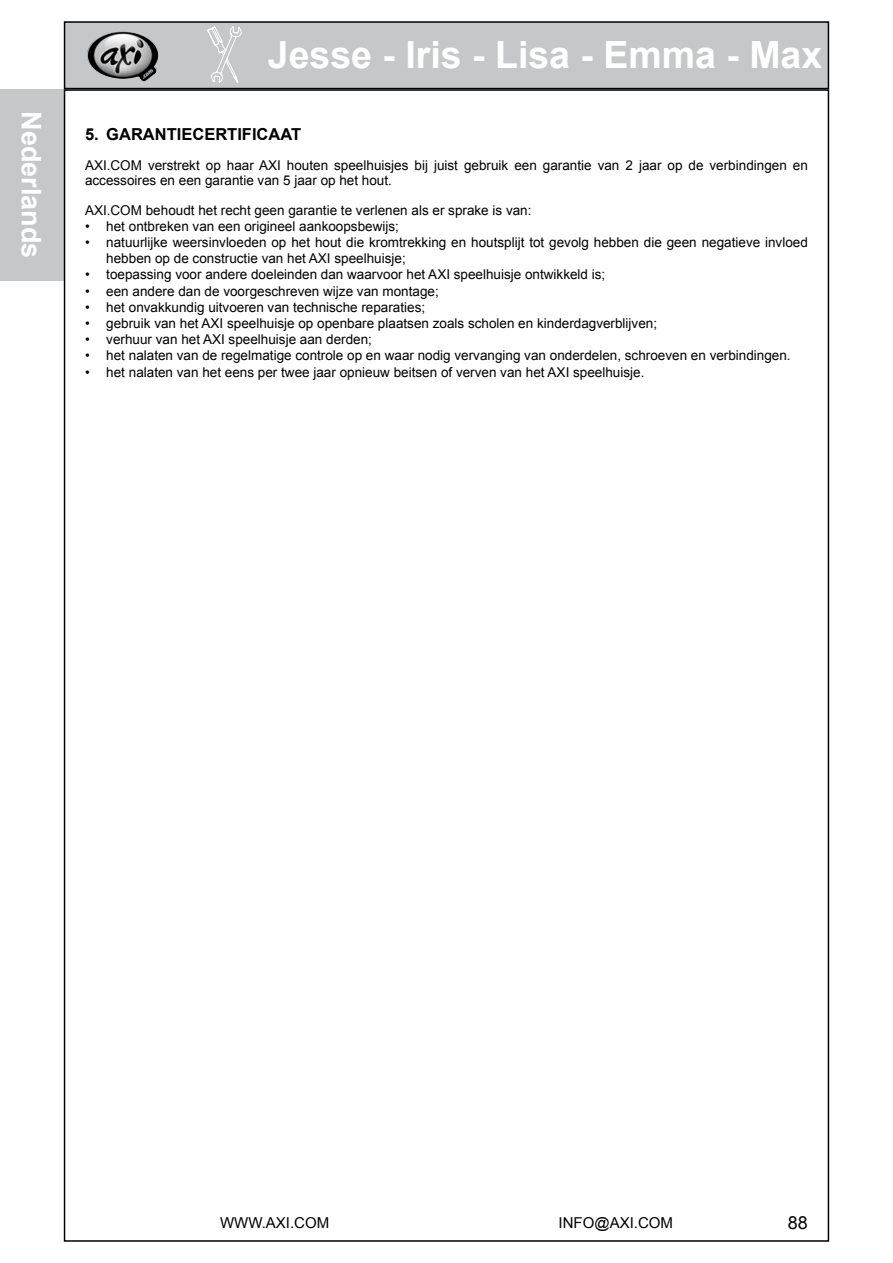
<style>
.page{position:relative;width:893px;height:1263px;background:#fff}
.page>*{position:absolute;margin:0;border:0;box-sizing:border-box;transform-origin:0 0}
.t1{font:700 37.5px "Arial";color:#fff}
.t2{font:700 27px "Arial";color:#fff}
.t3{font:18px "Arial";color:#000}
.t4{font:700 16.5px "Arial";color:#000}
.t5{font:15px "Arial";color:#000}
.t6{font:13.5px/15px "Arial";color:#000}
</style>
<div class="page">
<div style="left:65px;top:22px;width:763px;height:67px;background:#c6c7c8"></div>
<div style="left:64px;top:21px;width:765px;height:68px;border:2px solid #000"></div>
<svg style="left:208px;top:27px;width:33px;height:55px"></svg>
<div style="left:0;top:89px;width:64px;height:192px;background:#c6c7c8"></div>
<img style="left:87px;top:32px;width:72px;height:50px">
<h2 class="t2" style="left:49px;top:111px;width:149px;rotate:90deg">Nederlands</h2>
<h1 class="t1" style="left:268px;top:30px;width:556px">Jesse - Iris - Lisa - Emma - Max</h1>
<p class="t4" style="left:85px;top:123px;width:218px">5. GARANTIECERTIFICAAT</p>
<p class="t6" style="left:85px;top:157px;width:724px">AXI.COM verstrekt op haar AXI houten speelhuisjes bij juist gebruik een garantie van 2 jaar op de verbindingen en accessoires en een garantie van 5 jaar op het hout.</p>
<p class="t6" style="left:85px;top:202px;width:448px">AXI.COM behoudt het recht geen garantie te verlenen als er sprake is van:</p>
<p class="t6" style="left:85px;top:219px;width:315px">• het ontbreken van een origineel aankoopsbewijs;</p>
<p class="t6" style="left:106px;top:234px;width:703px;line-height:16.2px;text-indent:-21px">• natuurlijke weersinvloeden op het hout die kromtrekking en houtsplijt tot gevolg hebben die geen negatieve invloed hebben op de constructie van het AXI speelhuisje;</p>
<p class="t6" style="left:85px;top:267px;width:522px">• toepassing voor andere doeleinden dan waarvoor het AXI speelhuisje ontwikkeld is;</p>
<p class="t6" style="left:85px;top:283px;width:355px">• een andere dan de voorgeschreven wijze van montage;</p>
<p class="t6" style="left:85px;top:300px;width:342px">• het onvakkundig uitvoeren van technische reparaties;</p>
<p class="t6" style="left:85px;top:316px;width:574px">• gebruik van het AXI speelhuisje op openbare plaatsen zoals scholen en kinderdagverblijven;</p>
<p class="t6" style="left:85px;top:332px;width:288px">• verhuur van het AXI speelhuisje aan derden;</p>
<p class="t6" style="left:85px;top:348px;width:707px">• het nalaten van de regelmatige controle op en waar nodig vervanging van onderdelen, schroeven en verbindingen.</p>
<p class="t6" style="left:85px;top:364px;width:561px">• het nalaten van het eens per twee jaar opnieuw beitsen of verven van het AXI speelhuisje.</p>
<p class="t5" style="left:220px;top:1213px;width:111px">WWW.AXI.COM</p>
<p class="t5" style="left:559px;top:1213px;width:116px">INFO@AXI.COM</p>
<h3 class="t3" style="left:788px;top:1211px;width:22px">88</h3>
</div>
